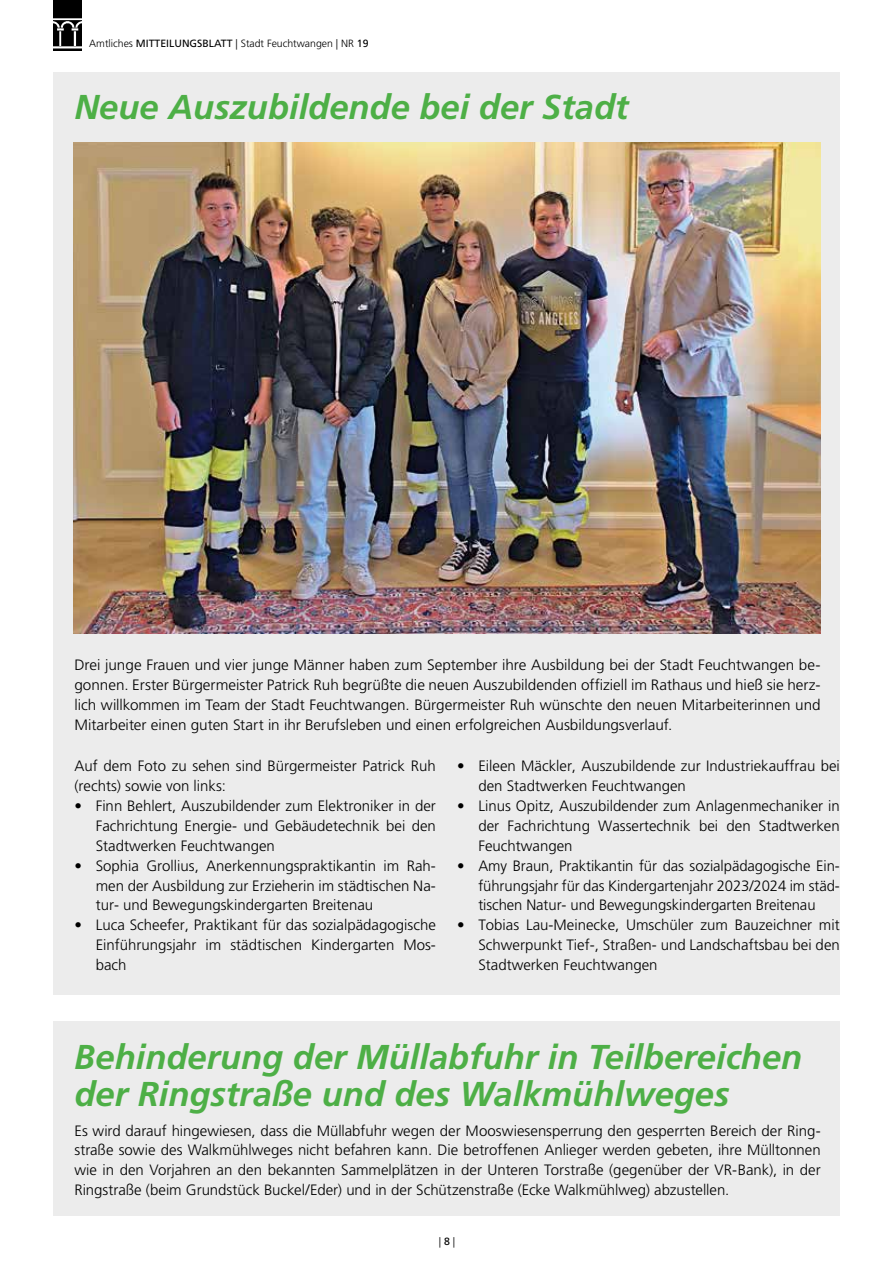
<style>
.page{position:relative;width:893px;height:1263px;background:#fff}
.page>*{position:absolute;margin:0;border:0;box-sizing:border-box;transform-origin:0 0}
.t1{font:italic 700 34.5px/37.5px "Frutiger";color:#4daf46}
.t2{font:300 15px/20px "Frutiger";color:#000;text-align:justify}
.t3{font:300 10.5px "Frutiger";color:#000}
.s1{font-weight:400}
</style>
<div class="page">
<img style="left:53px;top:1px;width:28px;height:50px">
<svg style="left:53px;top:0;width:28px;height:1px"></svg>
<div style="left:53px;top:1021px;width:787px;height:195px;background:#ececec"></div>
<div style="left:53px;top:72px;width:787px;height:923px;background:#ececec"></div>
<img style="left:74px;top:142px;width:747px;height:491px">
<p class="t3" style="left:89px;top:37px;width:281px">Amtliches <span class="s1">MITTEILUNGSBLATT</span> | Stadt Feuchtwangen | NR <span class="s1">19</span></p>
<h1 class="t1" style="left:74px;top:89px;width:556px">Neue Auszubildende bei der Stadt</h1>
<p class="t2" style="left:74px;top:655px;width:748px">Drei junge Frauen und vier junge Männer haben zum September ihre Ausbildung bei der Stadt Feuchtwangen be&shy;gonnen. Erster Bürgermeister Patrick Ruh begrüßte die neuen Auszubildenden offiziell im Rathaus und hieß sie herz&shy;lich willkommen im Team der Stadt Feuchtwangen. Bürgermeister Ruh wünschte den neuen Mitarbeiterinnen und Mitarbeiter einen guten Start in ihr Berufsleben und einen erfolgreichen Ausbildungsverlauf.</p>
<p class="t2" style="left:478px;top:756px;width:363px;text-indent:-21px">• Eileen Mäckler, Auszubildende zur Industriekauffrau bei den Stadtwerken Feuchtwangen</p>
<p class="t2" style="left:478px;top:796px;width:363px;text-indent:-21px">• Linus Opitz, Auszubildender zum Anlagenmechaniker in der Fachrichtung Wassertechnik bei den Stadtwerken Feuchtwangen</p>
<p class="t2" style="left:478px;top:856px;width:363px;text-indent:-21px">• Amy Braun, Praktikantin für das sozialpädagogische Ein&shy;führungsjahr für das Kindergartenjahr 2023/2024 im städ&shy;tischen Natur- und Bewegungskindergarten Breitenau</p>
<p class="t2" style="left:478px;top:915px;width:363px;text-indent:-21px">• Tobias Lau-Meinecke, Umschüler zum Bauzeichner mit Schwerpunkt Tief-, Straßen- und Landschaftsbau bei den Stadtwerken Feuchtwangen</p>
<p class="t2" style="left:74px;top:756px;width:363px">Auf dem Foto zu sehen sind Bürgermeister Patrick Ruh (rechts) sowie von links:</p>
<p class="t2" style="left:96px;top:796px;width:342px;text-indent:-21px">• Finn Behlert, Auszubildender zum Elektroniker in der Fachrichtung Energie- und Gebäudetechnik bei den Stadtwerken Feuchtwangen</p>
<p class="t2" style="left:96px;top:856px;width:342px;text-indent:-21px">• Sophia Grollius, Anerkennungspraktikantin im Rah&shy;men der Ausbildung zur Erzieherin im städtischen Na&shy;tur- und Bewegungskindergarten Breitenau</p>
<p class="t2" style="left:96px;top:915px;width:342px;text-indent:-21px">• Luca Scheefer, Praktikant für das sozialpädagogische Einführungsjahr im städtischen Kindergarten Mos&shy;bach</p>
<h1 class="t1" style="left:74px;top:1038px;width:729px">Behinderung der Müllabfuhr in Teilbereichen der Ringstraße und des Walkmühlweges</h1>
<p class="t2" style="left:74px;top:1120px;width:748px">Es wird darauf hingewiesen, dass die Müllabfuhr wegen der Mooswiesensperrung den gesperrten Bereich der Ring&shy;straße sowie des Walkmühlweges nicht befahren kann. Die betroffenen Anlieger werden gebeten, ihre Mülltonnen wie in den Vorjahren an den bekannten Sammelplätzen in der Unteren Torstraße (gegenüber der VR-Bank), in der Ringstraße (beim Grundstück Buckel/Eder) und in der Schützenstraße (Ecke Walkmühlweg) abzustellen.</p>
<p class="t3" style="left:439px;top:1236px;width:18px">| <span class="s1">8</span> |</p>
</div>
